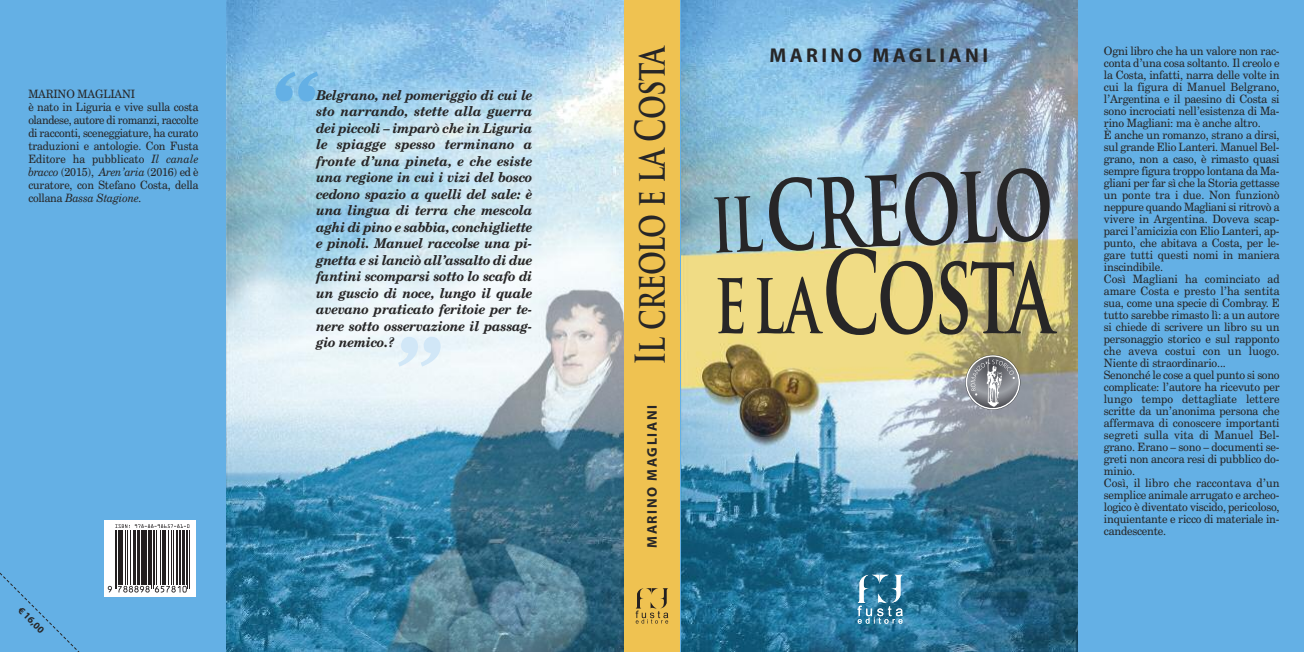
<style>
.page{position:relative;width:1304px;height:652px;background:#fff}
.page>*{position:absolute;margin:0;border:0;box-sizing:border-box;transform-origin:0 0}
.t1{font:700 110.8px "Trajan Pro";letter-spacing:-.04em;color:#272627;scale:.65 1}
.t2{font:italic 700 93.3px "Century Schoolbook BT";color:#64b0e5;scale:.95 1}
.t3{font:italic 700 93.3px "Century Schoolbook BT";color:#d1e7f7;scale:.95 1}
.t4{font:700 40px "Trajan Pro";letter-spacing:-.025em;color:#272627;scale:.72 1}
.t5{font:700 20px "Myriad Pro";letter-spacing:.17em;color:#272627}
.t6{font:700 14px "Myriad Pro";letter-spacing:.12em;color:#272627}
.t7{font:italic 700 13.5px/16.5px "Century Schoolbook BT";letter-spacing:-.015em;color:#272627;text-align:justify;scale:.95 1}
.t8{font:11.5px/12px "Century Schoolbook BT";letter-spacing:-.015em;color:#272627}
.t9{font:11.5px/13px "Century Schoolbook BT";letter-spacing:-.015em;color:#272627;scale:.95 1}
.t10{font:700 10px "Myriad Pro";color:#272627}
.s1{font-style:italic}
.s2{font-size:86.1px}
</style>
<div class="page">
<div style="left:612px;top:0;width:77px;height:652px;background:#efc251"></div>
<div style="left:680px;top:0;width:624px;height:652px;background:#64b0e5"></div>
<img style="left:681px;top:0;width:396px;height:652px">
<div style="left:0;top:0;width:624px;height:652px;background:#64b0e5"></div>
<svg style="left:635px;top:588px;width:33px;height:36px"></svg>
<svg style="left:965px;top:355px;width:55px;height:55px;background:#979897"></svg>
<img style="left:227px;top:0;width:397px;height:652px">
<svg style="left:0;top:572px;width:80px;height:80px"></svg>
<svg style="left:857px;top:575px;width:46px;height:49px;background:#5592ad"></svg>
<div style="left:105px;top:520px;width:91px;height:76px;background:#fff"></div>
<svg style="left:115px;top:524px;width:74px;height:4px"></svg>
<svg style="left:108px;top:586px;width:4px;height:6px"></svg>
<hr style="left:115px;top:530px;width:1px;height:59px;background:#231f20">
<hr style="left:116px;top:530px;width:1px;height:59px;background:#231f20">
<hr style="left:118px;top:530px;width:2px;height:55px;background:#231f20">
<hr style="left:121px;top:530px;width:2px;height:55px;background:#231f20">
<hr style="left:125px;top:530px;width:1px;height:55px;background:#231f20">
<hr style="left:127px;top:530px;width:1px;height:55px;background:#231f20">
<hr style="left:131px;top:530px;width:1px;height:55px;background:#231f20">
<hr style="left:133px;top:530px;width:1px;height:55px;background:#231f20">
<hr style="left:134px;top:530px;width:2px;height:55px;background:#231f20">
<hr style="left:137px;top:530px;width:2px;height:55px;background:#231f20">
<hr style="left:141px;top:530px;width:1px;height:55px;background:#231f20">
<hr style="left:142px;top:530px;width:3px;height:55px;background:#231f20">
<hr style="left:145px;top:530px;width:2px;height:55px;background:#231f20">
<hr style="left:148px;top:530px;width:2px;height:55px;background:#231f20">
<hr style="left:151px;top:530px;width:1px;height:59px;background:#231f20">
<hr style="left:153px;top:530px;width:1px;height:59px;background:#231f20">
<hr style="left:154px;top:530px;width:1px;height:55px;background:#231f20">
<hr style="left:156px;top:530px;width:1px;height:55px;background:#231f20">
<hr style="left:160px;top:530px;width:1px;height:55px;background:#231f20">
<hr style="left:162px;top:530px;width:2px;height:55px;background:#231f20">
<hr style="left:165px;top:530px;width:1px;height:55px;background:#231f20">
<hr style="left:168px;top:530px;width:1px;height:55px;background:#231f20">
<hr style="left:171px;top:530px;width:1px;height:55px;background:#231f20">
<hr style="left:173px;top:530px;width:1px;height:55px;background:#231f20">
<hr style="left:176px;top:530px;width:2px;height:55px;background:#231f20">
<hr style="left:179px;top:530px;width:2px;height:55px;background:#231f20">
<svg style="left:118px;top:586px;width:69px;height:7px"></svg>
<hr style="left:182px;top:530px;width:2px;height:55px;background:#231f20">
<hr style="left:186px;top:530px;width:1px;height:55px;background:#231f20">
<hr style="left:187px;top:530px;width:1px;height:59px;background:#231f20">
<hr style="left:189px;top:530px;width:1px;height:59px;background:#231f20">
<h2 class="t2" style="left:267px;top:73px;width:55px">“</h2>
<p class="t9" style="left:28px;top:88px;width:181px">MARINO MAGLIANI<br>è nato in Liguria e vive sulla costa olandese, autore di romanzi, raccolte di racconti, sceneggiature, ha curato traduzioni e antologie. Con Fusta<br>Editore ha pubblicato <span class="s1">Il canale bracco</span> (2015), <span class="s1">Aren’aria</span> (2016) ed è curatore, con Stefano Costa, della collana <span class="s1">Bassa Stagione.</span></p>
<p class="t7" style="left:317px;top:88px;width:229px">Belgrano, nel pomeriggio di cui le sto narrando, stette alla guerra dei piccoli – imparò che in Liguria le spiagge spesso terminano a fronte d’una pineta, e che esiste una regione in cui i vizi del bosco cedono spazio a quelli del sale: è una lingua di terra che mescola aghi di pino e sabbia, conchigliette e pinoli. Manuel raccolse una pi&shy;gnetta e si lanciò all’assalto di due fantini scomparsi sotto lo scafo di un guscio di noce, lungo il quale avevano praticato feritoie per te&shy;nere sotto osservazione il passag&shy;gio nemico.?</p>
<h2 class="t3" style="left:389px;top:338px;width:55px">”</h2>
<p class="t10" style="left:23px;top:606px;width:34px;rotate:45deg">€ 16,00</p>
<h3 class="t4" style="left:628px;top:365px;width:447px;rotate:-90deg">IL CREOLO E LA COSTA</h3>
<p class="t6" style="left:647px;top:548px;width:145px;rotate:-90deg">MARINO MAGLIANI</p>
<h3 class="t5" style="left:769px;top:47px;width:220px">MARINO MAGLIANI</h3>
<h1 class="t1" style="left:709px;top:149px;width:528px;rotate:-2deg"><span class="s2">IL</span>CREOLO</h1>
<h1 class="t1" style="left:714px;top:230px;width:523px"><span class="s2">E LA</span>COSTA</h1>
<p class="t8" style="left:1104px;top:46px;width:177px">Ogni libro che ha un valore non rac&shy;conta d’una cosa soltanto. Il creolo e la Costa, infatti, narra delle volte in cui la figura di Manuel Belgrano, l’Argentina e il paesino di Costa si sono incrociati nell’esistenza di Ma&shy;rino Magliani: ma è anche altro.<br>È anche un romanzo, strano a dirsi, sul grande Elio Lanteri. Manuel Bel&shy;grano, non a caso, è rimasto quasi sempre figura troppo lontana da Ma&shy;gliani per far sì che la Storia gettasse un ponte tra i due. Non funzionò neppure quando Magliani si ritrovò a vivere in Argentina. Doveva scap&shy;parci l’amicizia con Elio Lanteri, ap&shy;punto, che abitava a Costa, per le&shy;gare tutti questi nomi in maniera inscindibile.<br>Così Magliani ha cominciato ad amare Costa e presto l’ha sentita sua, come una specie di Combray. E tutto sarebbe rimasto lì: a un autore si chiede di scrivere un libro su un personaggio storico e sul rapponto che aveva costui con un luogo.<br>Niente di straordinario...<br>Senonché le cose a quel punto si sono complicate: l’autore ha ricevuto per lungo tempo dettagliate lettere scritte da un’anonima persona che affermava di conoscere importanti segreti sulla vita di Manuel Bel&shy;grano. Erano – sono – documenti se&shy;greti non ancora resi di pubblico do&shy;minio.<br>Così, il libro che raccontava d’un semplice animale arrugato e archeo&shy;logico è diventato viscido, pericoloso, inquientante e ricco di materiale in&shy;candescente.</p>
</div>
